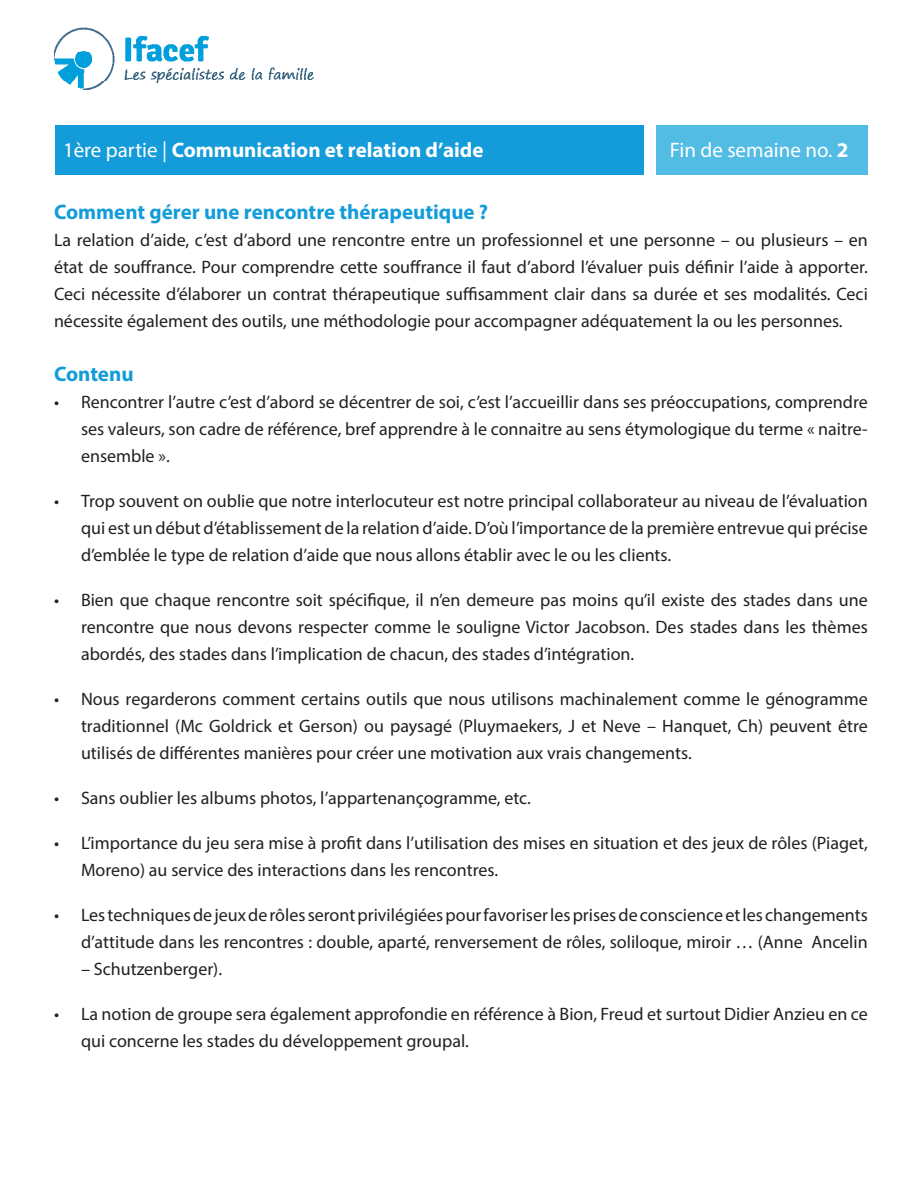
<style>
.page{position:relative;width:918px;height:1188px;background:#fff}
.page>*{position:absolute;margin:0;border:0;box-sizing:border-box;transform-origin:0 0}
.t1{font:700 21px "Myriad Pro";color:#139cd9}
.t2{font:700 21px "Myriad Pro";color:#fff}
.t3{font:21px "Myriad Pro";color:#fff}
.t4{font:18px/27px "Myriad Pro";color:#231f20;text-align:justify}
.s1{font-weight:400}
.s2{font-weight:700}
</style>
<div class="page">
<img style="left:54px;top:27px;width:260px;height:62px">
<div style="left:55px;top:125px;width:589px;height:50px;background:#139cd9"></div>
<div style="left:656px;top:125px;width:212px;height:50px;background:#52bce5"></div>
<p class="t2" style="left:63px;top:136px;width:422px"><span class="s1">1ère partie |</span> Communication et relation d’aide</p>
<p class="t3" style="left:670px;top:137px;width:180px">Fin de semaine no. <span class="s2">2</span></p>
<p class="t1" style="left:54px;top:198px;width:436px">Comment gérer une rencontre thérapeutique ?</p>
<p class="t4" style="left:54px;top:226px;width:815px">La relation d’aide, c’est d’abord une rencontre entre un professionnel et une personne – ou plusieurs – en état de souffrance. Pour comprendre cette souffrance il faut d’abord l’évaluer puis définir l’aide à apporter.<br>Ceci nécessite d’élaborer un contrat thérapeutique suffisamment clair dans sa durée et ses modalités. Ceci nécessite également des outils, une méthodologie pour accompagner adéquatement la ou les personnes.</p>
<p class="t1" style="left:54px;top:360px;width:81px">Contenu</p>
<p class="t4" style="left:81px;top:388px;width:788px;text-indent:-27px">• Rencontrer l’autre c’est d’abord se décentrer de soi, c’est l’accueillir dans ses préoccupations, comprendre ses valeurs, son cadre de référence, bref apprendre à le connaitre au sens étymologique du terme « naitre&shy;ensemble ».</p>
<p class="t4" style="left:81px;top:487px;width:788px;text-indent:-27px">• Trop souvent on oublie que notre interlocuteur est notre principal collaborateur au niveau de l’évaluation qui est un début d’établissement de la relation d’aide. D’où l’importance de la première entrevue qui précise d’emblée le type de relation d’aide que nous allons établir avec le ou les clients.</p>
<p class="t4" style="left:81px;top:586px;width:788px;text-indent:-27px">• Bien que chaque rencontre soit spécifique, il n’en demeure pas moins qu’il existe des stades dans une rencontre que nous devons respecter comme le souligne Victor Jacobson. Des stades dans les thèmes abordés, des stades dans l’implication de chacun, des stades d’intégration.</p>
<p class="t4" style="left:81px;top:685px;width:788px;text-indent:-27px">• Nous regarderons comment certains outils que nous utilisons machinalement comme le génogramme traditionnel (Mc Goldrick et Gerson) ou paysagé (Pluymaekers, J et Neve – Hanquet, Ch) peuvent être utilisés de différentes manières pour créer une motivation aux vrais changements.</p>
<p class="t4" style="left:54px;top:784px;width:478px">• Sans oublier les albums photos, l’appartenançogramme, etc.</p>
<p class="t4" style="left:81px;top:829px;width:788px;text-indent:-27px">• L’importance du jeu sera mise à profit dans l’utilisation des mises en situation et des jeux de rôles (Piaget,<br>Moreno) au service des interactions dans les rencontres.</p>
<p class="t4" style="left:54px;top:901px;width:815px;text-align:right">• Les techniques de jeux de rôles seront privilégiées pour favoriser les prises de conscience et les changements d’attitude dans les rencontres : double, aparté, renversement de rôles, soliloque, miroir … (Anne Ancelin</p>
<p class="t4" style="left:81px;top:955px;width:143px">– Schutzenberger).</p>
<p class="t4" style="left:81px;top:1000px;width:788px;text-indent:-27px">• La notion de groupe sera également approfondie en référence à Bion, Freud et surtout Didier Anzieu en ce qui concerne les stades du développement groupal.</p>
</div>
